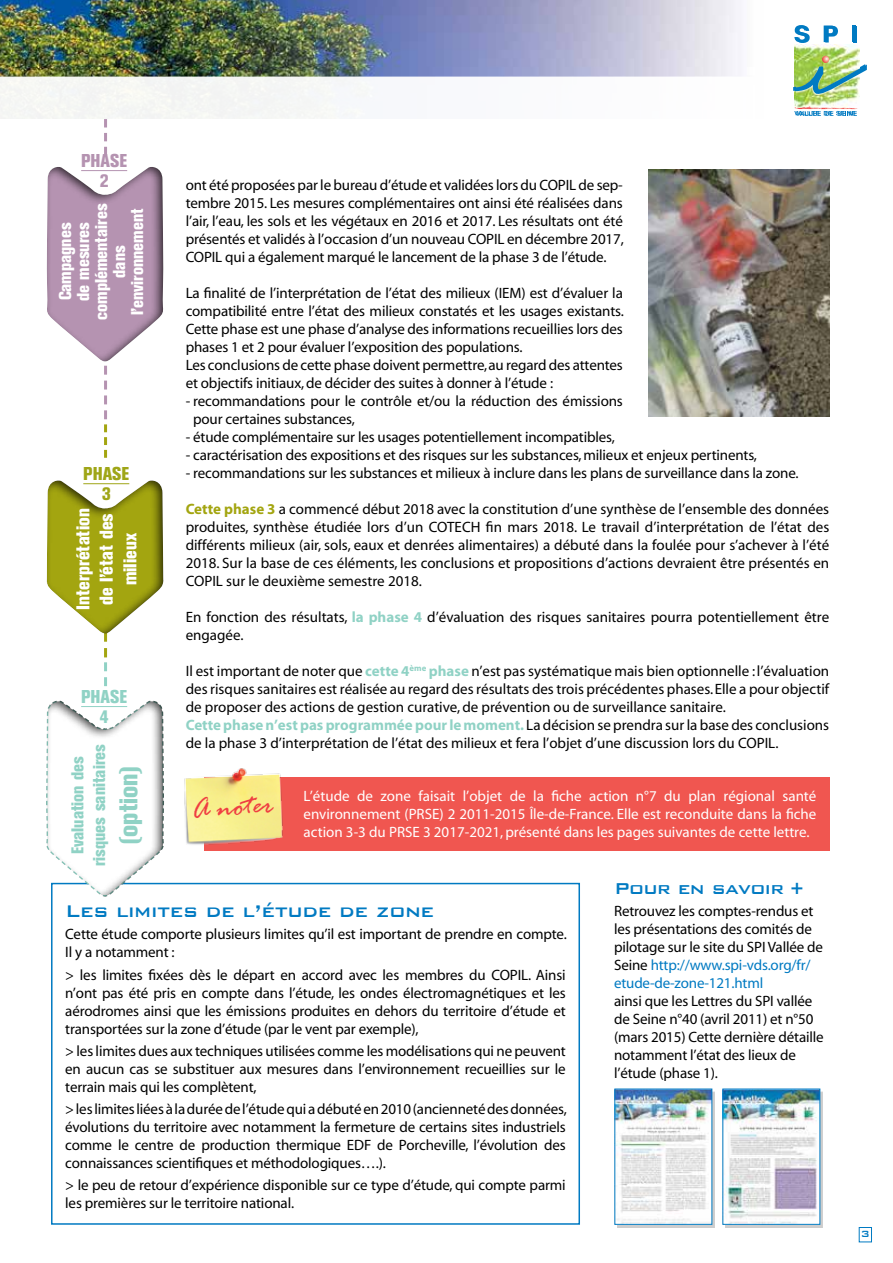
<style>
.page{position:relative;width:893px;height:1263px;background:#fff}
.page>*{position:absolute;margin:0;border:0;box-sizing:border-box;transform-origin:0 0}
.t1{font:italic 30.6px "Rage";color:#ef3e42}
.t2{font:27px "Agrotesk Bold Cond";color:#90d2c5}
.t3{font:500 22.5px "Bank Gothic";letter-spacing:-.02em;color:#007ac2}
.t4{font:500 21px "Bank Gothic";letter-spacing:-.03em;color:#007ac2}
.t5{font:19.5px/23.4px "Agrotesk Bold Cond";color:#fff;text-align:center}
.t6{font:19.5px/19.5px "Agrotesk Bold Cond";color:#b593b1;text-align:center}
.t7{font:19.5px/19.5px "Agrotesk Bold Cond";color:#90d2c5;text-align:center}
.t8{font:19.5px/19.5px "Agrotesk Bold Cond";color:#9fa617;text-align:center}
.t9{font:18px/18px "Agrotesk Bold Cond";color:#fff;text-align:center}
.t10{font:18px/21.6px "Agrotesk Bold Cond";color:#90d2c5;text-align:center}
.t11{font:15px/18px "Myriad";letter-spacing:-.01em;color:#000}
.t12{font:15px/18px "Myriad";color:#fff;text-align:justify}
.t13{font:500 12px "Bank Gothic";color:#007ac2}
.s1{font-weight:700;color:#a3a510}
.s2{font-weight:700;color:#90d2c5}
.s3{font-family:"Myriad";font-weight:700}
.s4{color:#007ac2}
</style>
<div class="page">
<hr style="left:852px;top:26px;width:3px;height:16px;background:#007ac2">
<img style="left:0;top:0;width:741px;height:54px">
<img style="left:0;top:54px;width:741px;height:65px">
<img style="left:796px;top:45px;width:63px;height:61px">
<svg style="left:794px;top:25px;width:16px;height:18px"></svg>
<svg style="left:824px;top:26px;width:14px;height:17px"></svg>
<hr style="left:854px;top:26px;width:3px;height:17px;background:#007ac2">
<img style="left:793px;top:55px;width:74px;height:41px">
<svg style="left:794px;top:106px;width:64px;height:10px"></svg>
<div style="left:859px;top:1227px;width:13px;height:15px;border:1px solid #007ac2"></div>
<div style="left:51px;top:883px;width:529px;height:342px;border:2px solid #007ac2"></div>
<div style="left:617px;top:1091px;width:98px;height:137px;background:#000;opacity:.2"></div>
<img style="left:616px;top:1091px;width:94px;height:132px">
<div style="left:614px;top:1089px;width:98px;height:136px;border:1px solid #007ac2"></div>
<div style="left:725px;top:1091px;width:98px;height:137px;background:#000;opacity:.2"></div>
<img style="left:724px;top:1091px;width:94px;height:132px">
<div style="left:722px;top:1089px;width:98px;height:136px;border:1px solid #007ac2"></div>
<div style="left:204px;top:777px;width:626px;height:73px;background:#f05650"></div>
<img style="left:184px;top:768px;width:99px;height:77px">
<img style="left:648px;top:169px;width:181px;height:248px">
<svg style="left:104px;top:119px;width:3px;height:36px"></svg>
<svg style="left:104px;top:365px;width:4px;height:93px"></svg>
<div style="left:45px;top:165px;width:119px;height:197px;background:#000;opacity:.75"></div>
<svg style="left:104px;top:635px;width:4px;height:51px"></svg>
<div style="left:45px;top:479px;width:119px;height:156px;background:#000;opacity:.75"></div>
<div style="left:44px;top:698px;width:120px;height:200px;background:#000;opacity:.75"></div>
<hr style="left:83px;top:483px;width:46px;height:1px;background:#9fa617">
<h3 class="t6" style="left:81px;top:151px;width:48px">PHASE<br>2</h3>
<p class="t9" style="left:56px;top:320px;width:118px;rotate:-90deg">Campagnes<br>de mesures complémentaires dans l’environnement</p>
<h3 class="t8" style="left:83px;top:464px;width:48px">PHASE<br>3</h3>
<h3 class="t5" style="left:71px;top:610px;width:103px;rotate:-90deg">Interprétation de l’état des milieux</h3>
<h3 class="t7" style="left:81px;top:687px;width:48px">PHASE<br>4</h3>
<p class="t10" style="left:67px;top:866px;width:124px;rotate:-90deg">Evaluation des risques sanitaires</p>
<h2 class="t2" style="left:112px;top:844px;width:79px;rotate:-90deg">(option)</h2>
<p class="t11" style="left:186px;top:176px;width:440px;text-align:justify">ont été proposées par le bureau d’étude et validées lors du COPIL de sep&shy;tembre 2015. Les mesures complémentaires ont ainsi été réalisées dans l’air, l’eau, les sols et les végétaux en 2016 et 2017. Les résultats ont été présentés et validés à l’occasion d’un nouveau COPIL en décembre 2017, COPIL qui a également marqué le lancement de la phase 3 de l’étude.</p>
<p class="t11" style="left:186px;top:284px;width:440px">La finalité de l’interprétation de l’état des milieux (IEM) est d’évaluer la compatibilité entre l’état des milieux constatés et les usages existants.<br>Cette phase est une phase d’analyse des informations recueillies lors des phases 1 et 2 pour évaluer l’exposition des populations.<br>Les conclusions de cette phase doivent permettre, au regard des attentes et objectifs initiaux, de décider des suites à donner à l’étude :</p>
<p class="t11" style="left:193px;top:392px;width:431px;text-indent:-7px">- recommandations pour le contrôle et/ou la réduction des émissions pour certaines substances,</p>
<p class="t11" style="left:186px;top:428px;width:431px">- étude complémentaire sur les usages potentiellement incompatibles,</p>
<p class="t11" style="left:186px;top:446px;width:573px">- caractérisation des expositions et des risques sur les substances, milieux et enjeux pertinents,</p>
<p class="t11" style="left:186px;top:464px;width:614px">- recommandations sur les substances et milieux à inclure dans les plans de surveillance dans la zone.</p>
<p class="t11" style="left:186px;top:500px;width:645px;text-align:justify"><span class="s1">Cette phase 3</span> a commencé début 2018 avec la constitution d’une synthèse de l’ensemble des données produites, synthèse étudiée lors d’un COTECH fin mars 2018. Le travail d’interprétation de l’état des différents milieux (air, sols, eaux et denrées alimentaires) a débuté dans la foulée pour s’achever à l’été 2018. Sur la base de ces éléments, les conclusions et propositions d’actions devraient être présentés en COPIL sur le deuxième semestre 2018.</p>
<p class="t11" style="left:186px;top:608px;width:645px">En fonction des résultats, <span class="s2">la phase 4</span> d’évaluation des risques sanitaires pourra potentiellement être engagée.</p>
<p class="t11" style="left:186px;top:662px;width:645px">Il est important de noter que <span class="s2">cette 4</span><sup>ème</sup> <span class="s2">phase</span> n’est pas systématique mais bien optionnelle : l’évaluation des risques sanitaires est réalisée au regard des résultats des trois précédentes phases. Elle a pour objectif de proposer des actions de gestion curative, de prévention ou de surveillance sanitaire.<br><span class="s2">Cette phase n’est pas programmée pour le moment.</span> La décision se prendra sur la base des conclusions de la phase 3 d’interprétation de l’état des milieux et fera l’objet d’une discussion lors du COPIL.</p>
<h1 class="t1" style="left:190px;top:793px;width:84px;rotate:-4deg">A noter</h1>
<p class="t12" style="left:304px;top:787px;width:514px">L’étude de zone faisait l’objet de la fiche action n°7 du plan régional santé environnement (PRSE) 2 2011-2015 Île-de-France. Elle est reconduite dans la fiche action 3-3 du PRSE 3 2017-2021, présenté dans les pages suivantes de cette lettre.</p>
<h3 class="t3" style="left:65px;top:894px;width:370px">Les limites de l’étude de zone</h3>
<p class="t11" style="left:65px;top:926px;width:503px">Cette étude comporte plusieurs limites qu’il est important de prendre en compte.<br>Il y a notamment :</p>
<p class="t11" style="left:65px;top:966px;width:502px;text-align:justify">&gt; les limites fixées dès le départ en accord avec les membres du COPIL. Ainsi n’ont pas été pris en compte dans l’étude, les ondes électromagnétiques et les aérodromes ainsi que les émissions produites en dehors du territoire d’étude et transportées sur la zone d’étude (par le vent par exemple),</p>
<p class="t11" style="left:65px;top:1042px;width:502px;text-align:justify">&gt; les limites dues aux techniques utilisées comme les modélisations qui ne peuvent en aucun cas se substituer aux mesures dans l’environnement recueillies sur le terrain mais qui les complètent,</p>
<p class="t11" style="left:65px;top:1101px;width:503px;text-align:justify">&gt; les limites liées à la durée de l’étude qui a débuté en 2010 (ancienneté des données, évolutions du territoire avec notamment la fermeture de certains sites industriels comme le centre de production thermique EDF de Porcheville, l’évolution des connaissances scientifiques et méthodologiques….).</p>
<p class="t11" style="left:65px;top:1177px;width:502px">&gt; le peu de retour d’expérience disponible sur ce type d’étude, qui compte parmi les premières sur le territoire national.</p>
<h3 class="t4" style="left:614px;top:872px;width:191px">Pour en savoir <span class="s3">+</span></h3>
<p class="t11" style="left:614px;top:903px;width:210px">Retrouvez les comptes-rendus et les présentations des comités de pilotage sur le site du SPI Vallée de<br>Seine <span class="s4">http://www.spi-vds.org/fr/ etude-de-zone-121.html</span></p>
<p class="t11" style="left:614px;top:993px;width:211px">ainsi que les Lettres du SPI vallée de Seine n°40 (avril 2011) et n°50 (mars 2015) Cette dernière détaille notamment l’état des lieux de l’étude (phase 1).</p>
<p class="t13" style="left:861px;top:1225px;width:11px">3</p>
</div>
